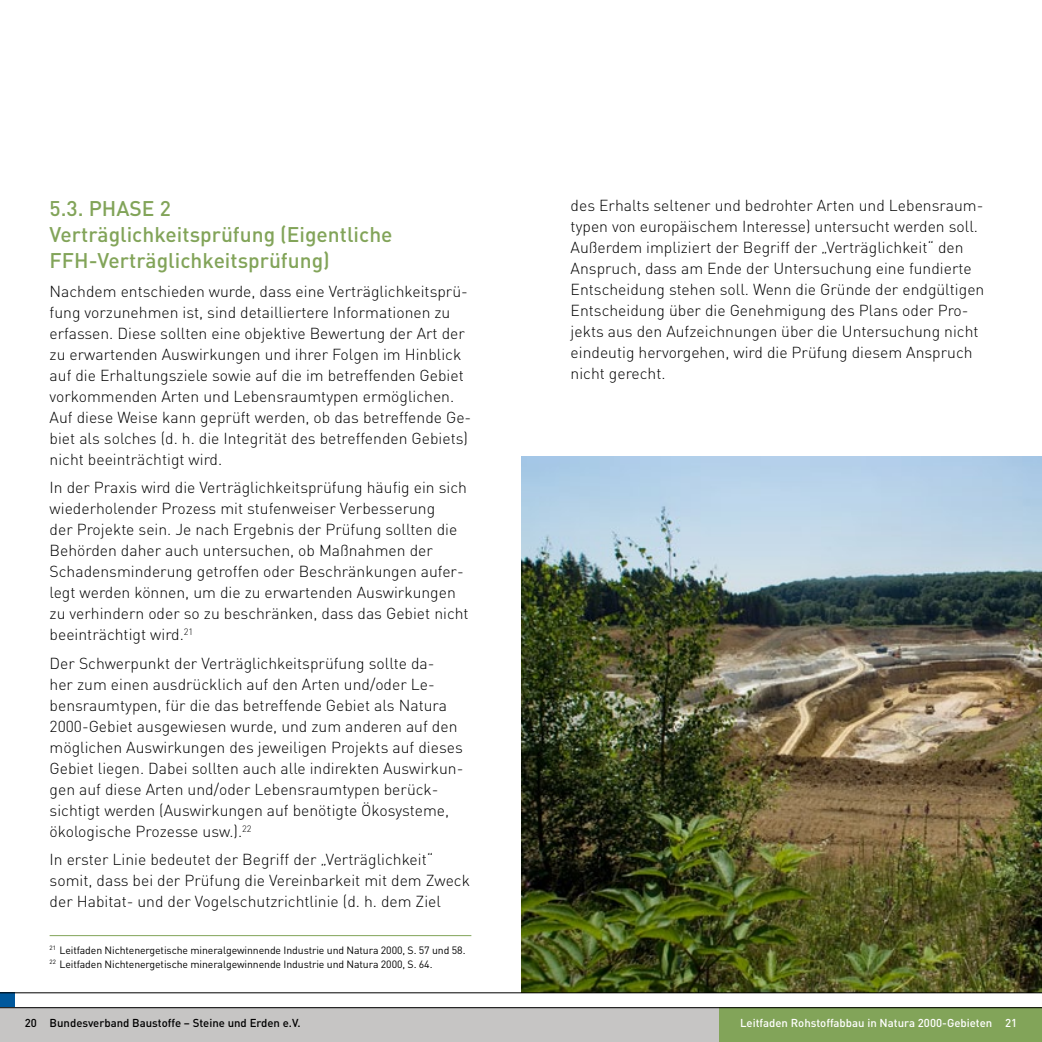
<style>
.page{position:relative;width:1042px;height:1042px;background:#fff}
.page>*{position:absolute;margin:0;border:0;box-sizing:border-box;transform-origin:0 0}
.t1{font:500 21px/26.2px "DIN";color:#82a459}
.t2{font:300 15.75px/21px "DIN";color:#000}
.t3{font:500 11.38px "DIN";color:#fff}
.t4{font:500 11.38px "DIN";color:#000}
.t5{font:10.5px/14px "DIN";letter-spacing:-.01em;color:#000}
</style>
<div class="page">
<div style="left:0;top:1007px;width:1042px;height:35px;background:#c6c5c4"></div>
<div style="left:719px;top:1007px;width:323px;height:35px;background:#82a459"></div>
<div style="left:0;top:992px;width:15px;height:15px;background:#00589c"></div>
<hr style="left:0;top:1007px;width:1042px;height:1px;background:#000">
<img style="left:521px;top:456px;width:521px;height:536px">
<hr style="left:0;top:992px;width:1042px;height:1px;background:#000">
<hr style="left:50px;top:935px;width:421px;height:1px;background:#82a459">
<h1 class="t1" style="left:50px;top:194px;width:66px">5.3. Phase</h1>
<h1 class="t1" style="left:50px;top:194px;width:344px;text-indent:110px">2<br>Verträglichkeitsprüfung (Eigentliche<br>FFH-Verträglichkeitsprüfung)</h1>
<p class="t2" style="left:50px;top:280px;width:423px">Nachdem entschieden wurde, dass eine Verträglichkeitsprü&shy;fung vorzunehmen ist, sind detailliertere Informationen zu erfassen. Diese sollten eine objektive Bewertung der Art der zu erwartenden Auswirkungen und ihrer Folgen im Hinblick auf die Erhaltungsziele sowie auf die im betreffenden Gebiet vorkommenden Arten und Lebensraumtypen ermöglichen.<br>Auf diese Weise kann geprüft werden, ob das betreffende Ge&shy;biet als solches (d. h. die Integrität des betreffenden Gebiets) nicht beeinträchtigt wird.</p>
<p class="t2" style="left:50px;top:477px;width:420px">In der Praxis wird die Verträglichkeitsprüfung häufig ein sich wiederholender Prozess mit stufenweiser Verbesserung<br>der Projekte sein. Je nach Ergebnis der Prüfung sollten die Behörden daher auch untersuchen, ob Maßnahmen der Schadensminderung getroffen oder Beschränkungen aufer&shy;legt werden können, um die zu erwartenden Auswirkungen zu verhindern oder so zu beschränken, dass das Gebiet nicht beeinträchtigt wird.<sup>21</sup></p>
<p class="t2" style="left:50px;top:652px;width:415px">Der Schwerpunkt der Verträglichkeitsprüfung sollte da-<br>her zum einen ausdrücklich auf den Arten und/oder Le&shy;bensraumtypen, für die das betreffende Gebiet als Natura 2000-Gebiet ausgewiesen wurde, und zum anderen auf den möglichen Auswirkungen des jeweiligen Projekts auf dieses Gebiet liegen. Dabei sollten auch alle indirekten Auswirkun&shy;gen auf diese Arten und/oder Lebensraumtypen berück&shy;sichtigt werden (Auswirkungen auf benötigte Ökosysteme, ökologische Prozesse usw.).<sup>22</sup></p>
<p class="t2" style="left:50px;top:849px;width:422px">In erster Linie bedeutet der Begriff der „Verträglichkeit“ somit, dass bei der Prüfung die Vereinbarkeit mit dem Zweck der Habitat- und der Vogelschutzrichtlinie (d. h. dem Ziel</p>
<p class="t5" style="left:50px;top:942px;width:417px"><sup>21</sup> Leitfaden Nichtenergetische mineralgewinnende Industrie und Natura 2000, S. 57 und 58.<br><sup>22</sup> Leitfaden Nichtenergetische mineralgewinnende Industrie und Natura 2000, S. 64.</p>
<p class="t2" style="left:570px;top:195px;width:415px">des Erhalts seltener und bedrohter Arten und Lebensraum&shy;typen von europäischem Interesse) untersucht werden soll.<br>Außerdem impliziert der Begriff der „Verträglichkeit“ den Anspruch, dass am Ende der Untersuchung eine fundierte Entscheidung stehen soll. Wenn die Gründe der endgültigen Entscheidung über die Genehmigung des Plans oder Pro&shy;jekts aus den Aufzeichnungen über die Untersuchung nicht eindeutig hervorgehen, wird die Prüfung diesem Anspruch nicht gerecht.</p>
<p class="t4" style="left:25px;top:1015px;width:277px">20 Bundesverband Baustoffe – Steine und Erden e.V.</p>
<p class="t3" style="left:740px;top:1015px;width:279px">Leitfaden Rohstoffabbau in Natura 2000-Gebieten 21</p>
</div>
